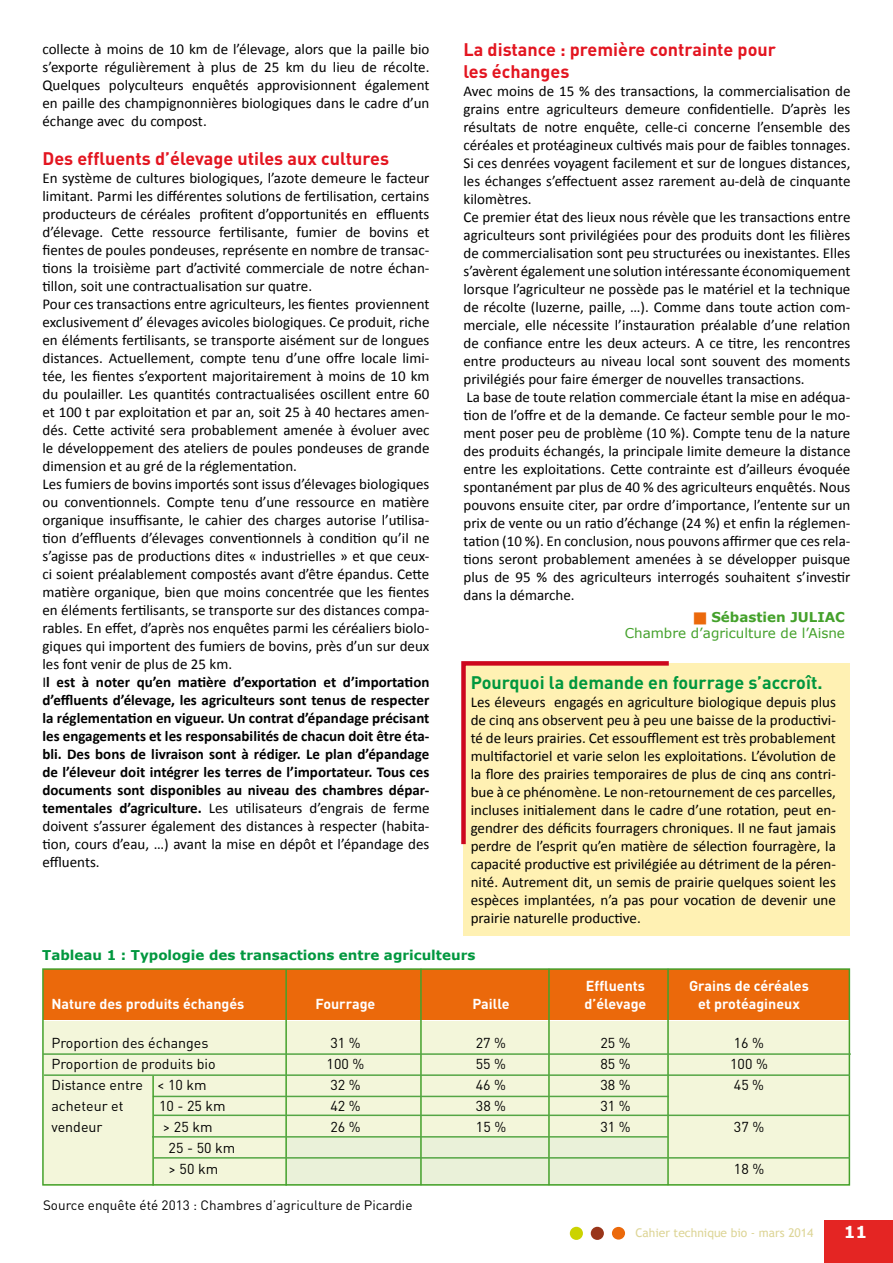
<style>
.page{position:relative;width:893px;height:1263px;background:#fff}
.page>*{position:absolute;margin:0;border:0;box-sizing:border-box;transform-origin:0 0}
.t1{font:700 18px/21.6px "DIN Pro";color:#e31520}
.t2{font:700 18px "DIN Pro";color:#00973e}
.t3{font:700 16.5px "Verdana";color:#fff}
.t4{font:15px/18px "Calibri";color:#000;text-align:justify}
.t5{font:14.25px/21px "DIN Pro";color:#000}
.t6{font:700 14.25px "DIN Pro";color:#fff}
.t7{font:13.5px "DIN Pro";color:#000}
.t8{font:700 13.5px "Verdana";color:#00973e}
.t9{font:13.5px "Verdana";color:#44a12b}
.t10{font:700 13.5px "Verdana";color:#44a12b}
.t11{font:12px "Trebuchet MS";color:#ddd597}
.s1{font-weight:700}
</style>
<div class="page">
<div style="left:824px;top:1220px;width:69px;height:43px;background:#e42523"></div>
<div style="left:591px;top:1227px;width:13px;height:13px;background:#99351a;border-radius:50%"></div>
<div style="left:612px;top:1227px;width:13px;height:12px;background:#eb690b;border-radius:50%"></div>
<div style="left:570px;top:1227px;width:13px;height:13px;background:#cbd300;border-radius:50%"></div>
<div style="left:43px;top:1021px;width:807px;height:164px;background:#f3f6da"></div>
<div style="left:463px;top:663px;width:387px;height:272px;background:#fff1b3"></div>
<div style="left:285px;top:1137px;width:382px;height:48px;background:#eaf1d9"></div>
<div style="left:43px;top:969px;width:807px;height:51px;background:#eb690b"></div>
<hr style="left:285px;top:969px;width:2px;height:216px;background:#44a12b">
<div style="left:42px;top:968px;width:808px;height:217px;border:2px solid #44a12b"></div>
<hr style="left:420px;top:969px;width:2px;height:216px;background:#44a12b">
<hr style="left:548px;top:969px;width:2px;height:216px;background:#44a12b">
<hr style="left:667px;top:969px;width:2px;height:216px;background:#44a12b">
<hr style="left:43px;top:1053px;width:808px;height:2px;background:#54a645">
<hr style="left:44px;top:1074px;width:806px;height:2px;background:#54a645">
<hr style="left:153px;top:1096px;width:516px;height:1px;background:#54a645">
<hr style="left:152px;top:1076px;width:2px;height:109px;background:#44a12b">
<hr style="left:154px;top:1114px;width:696px;height:2px;background:#54a645">
<hr style="left:152px;top:1136px;width:516px;height:1px;background:#54a645">
<hr style="left:154px;top:1157px;width:696px;height:1px;background:#54a645">
<svg style="left:461px;top:661px;width:208px;height:184px"></svg>
<p class="t4" style="left:43px;top:40px;width:388px">collecte à moins de 10 km de l’élevage, alors que la paille bio s’exporte régulièrement à plus de 25 km du lieu de récolte.<br>Quelques polyculteurs enquêtés approvisionnent également en paille des champignonnières biologiques dans le cadre d’un échange avec du compost.</p>
<p class="t1" style="left:43px;top:147px;width:348px">Des effluents d’élevage utiles aux cultures</p>
<p class="t4" style="left:43px;top:169px;width:388px;text-align:left">En système de cultures biologiques, l’azote demeure le facteur limitant. Parmi les différentes solutions de fertilisation, certains producteurs de céréales profitent d’opportunités en effluents d’élevage. Cette ressource fertilisante, fumier de bovins et fientes de poules pondeuses, représente en nombre de transac&shy;tions la troisième part d’activité commerciale de notre échan&shy;tillon, soit une contractualisation sur quatre.<br>Pour ces transactions entre agriculteurs, les fientes proviennent exclusivement d’ élevages avicoles biologiques. Ce produit, riche en éléments fertilisants, se transporte aisément sur de longues distances. Actuellement, compte tenu d’une offre locale limi&shy;tée, les fientes s’exportent majoritairement à moins de 10 km du poulailler. Les quantités contractualisées oscillent entre 60 et 100 t par exploitation et par an, soit 25 à 40 hectares amen&shy;dés. Cette activité sera probablement amenée à évoluer avec le développement des ateliers de poules pondeuses de grande dimension et au gré de la réglementation.<br>Les fumiers de bovins importés sont issus d’élevages biologiques ou conventionnels. Compte tenu d’une ressource en matière organique insuffisante, le cahier des charges autorise l’utilisa&shy;tion d’effluents d’élevages conventionnels à condition qu’il ne s’agisse pas de productions dites « industrielles » et que ceux&shy;ci soient préalablement compostés avant d’être épandus. Cette matière organique, bien que moins concentrée que les fientes en éléments fertilisants, se transporte sur des distances compa&shy;rables. En effet, d’après nos enquêtes parmi les céréaliers biolo&shy;giques qui importent des fumiers de bovins, près d’un sur deux les font venir de plus de 25 km.<br>I<span class="s1">l est à noter qu’en matière d’exportation et d’importation d’effluents d’élevage, les agriculteurs sont tenus de respecter la réglementation en vigueur. Un contrat d’épandage précisant les engagements et les responsabilités de chacun doit être éta&shy;bli. Des bons de livraison sont à rédiger. Le plan d’épandage de l’éleveur doit intégrer les terres de l’importateur. Tous ces documents sont disponibles au niveau des chambres dépar&shy;tementales d’agriculture.</span> Les utilisateurs d’engrais de ferme doivent s’assurer également des distances à respecter (habita&shy;tion, cours d’eau, …) avant la mise en dépôt et l’épandage des effluents.</p>
<p class="t1" style="left:463px;top:38px;width:314px">La distance : première contrainte pour les échanges</p>
<p class="t4" style="left:463px;top:82px;width:388px;text-align:left">Avec moins de 15 % des transactions, la commercialisation de grains entre agriculteurs demeure confidentielle. D’après les résultats de notre enquête, celle-ci concerne l’ensemble des céréales et protéagineux cultivés mais pour de faibles tonnages.<br>Si ces denrées voyagent facilement et sur de longues distances, les échanges s’effectuent assez rarement au-delà de cinquante kilomètres.<br>Ce premier état des lieux nous révèle que les transactions entre agriculteurs sont privilégiées pour des produits dont les filières de commercialisation sont peu structurées ou inexistantes. Elles s’avèrent également une solution intéressante économiquement lorsque l’agriculteur ne possède pas le matériel et la technique de récolte (luzerne, paille, …). Comme dans toute action com&shy;merciale, elle nécessite l’instauration préalable d’une relation de confiance entre les deux acteurs. A ce titre, les rencontres entre producteurs au niveau local sont souvent des moments privilégiés pour faire émerger de nouvelles transactions.<br>La base de toute relation commerciale étant la mise en adéqua&shy;tion de l’offre et de la demande. Ce facteur semble pour le mo&shy;ment poser peu de problème (10 %). Compte tenu de la nature des produits échangés, la principale limite demeure la distance entre les exploitations. Cette contrainte est d’ailleurs évoquée spontanément par plus de 40 % des agriculteurs enquêtés. Nous pouvons ensuite citer, par ordre d’importance, l’entente sur un prix de vente ou un ratio d’échange (24 %) et enfin la réglemen&shy;tation (10 %). En conclusion, nous pouvons affirmer que ces rela&shy;tions seront probablement amenées à se développer puisque plus de 95 % des agriculteurs interrogés souhaitent s’investir dans la démarche.</p>
<p class="t10" style="left:711px;top:607px;width:135px">Sébastien JULIAC</p>
<p class="t9" style="left:625px;top:624px;width:222px">Chambre d’agriculture de l’Aisne</p>
<p class="t2" style="left:471px;top:670px;width:353px">Pourquoi la demande en fourrage s’accroît.</p>
<p class="t4" style="left:471px;top:693px;width:367px">Les éleveurs engagés en agriculture biologique depuis plus de cinq ans observent peu à peu une baisse de la productivi&shy;té de leurs prairies. Cet essoufflement est très probablement multifactoriel et varie selon les exploitations. L’évolution de la flore des prairies temporaires de plus de cinq ans contri&shy;bue à ce phénomène. Le non-retournement de ces parcelles, incluses initialement dans le cadre d’une rotation, peut en&shy;gendrer des déficits fourragers chroniques. Il ne faut jamais perdre de l’esprit qu’en matière de sélection fourragère, la capacité productive est privilégiée au détriment de la péren&shy;nité. Autrement dit, un semis de prairie quelques soient les espèces implantées, n’a pas pour vocation de devenir une prairie naturelle productive.</p>
<p class="t8" style="left:42px;top:945px;width:435px">Tableau 1 : Typologie des transactions entre agriculteurs</p>
<p class="t6" style="left:586px;top:976px;width:61px">Effluents</p>
<p class="t6" style="left:689px;top:976px;width:121px">Grains de céréales</p>
<p class="t6" style="left:51px;top:994px;width:195px">Nature des produits échangés</p>
<p class="t6" style="left:315px;top:994px;width:61px">Fourrage</p>
<p class="t6" style="left:472px;top:994px;width:39px">Paille</p>
<p class="t6" style="left:585px;top:994px;width:63px">d’élevage</p>
<p class="t6" style="left:698px;top:994px;width:103px">et protéagineux</p>
<p class="t5" style="left:51px;top:1031px;width:159px">Proportion des échanges</p>
<p class="t5" style="left:330px;top:1031px;width:32px">31 %</p>
<p class="t5" style="left:476px;top:1031px;width:32px">27 %</p>
<p class="t5" style="left:600px;top:1031px;width:32px">25 %</p>
<p class="t5" style="left:734px;top:1031px;width:32px">16 %</p>
<p class="t5" style="left:51px;top:1052px;width:166px">Proportion de produits bio</p>
<p class="t5" style="left:327px;top:1052px;width:39px">100 %</p>
<p class="t5" style="left:476px;top:1052px;width:32px">55 %</p>
<p class="t5" style="left:600px;top:1052px;width:32px">85 %</p>
<p class="t5" style="left:730px;top:1052px;width:39px">100 %</p>
<p class="t5" style="left:51px;top:1073px;width:157px">Distance entre &lt; 10 km</p>
<p class="t5" style="left:330px;top:1073px;width:32px">32 %</p>
<p class="t5" style="left:476px;top:1073px;width:32px">46 %</p>
<p class="t5" style="left:600px;top:1073px;width:32px">38 %</p>
<p class="t5" style="left:734px;top:1073px;width:32px">45 %</p>
<p class="t5" style="left:51px;top:1094px;width:74px">acheteur et</p>
<p class="t5" style="left:159px;top:1094px;width:68px">10 - 25 km</p>
<p class="t5" style="left:330px;top:1094px;width:32px">42 %</p>
<p class="t5" style="left:476px;top:1094px;width:32px">38 %</p>
<p class="t5" style="left:600px;top:1094px;width:32px">31 %</p>
<p class="t5" style="left:52px;top:1115px;width:53px">vendeur</p>
<p class="t5" style="left:163px;top:1115px;width:51px">&gt; 25 km</p>
<p class="t5" style="left:330px;top:1115px;width:32px">26 %</p>
<p class="t5" style="left:476px;top:1115px;width:32px">15 %</p>
<p class="t5" style="left:600px;top:1115px;width:32px">31 %</p>
<p class="t5" style="left:734px;top:1115px;width:32px">37 %</p>
<p class="t5" style="left:169px;top:1136px;width:68px">25 - 50 km &gt; 50 km</p>
<p class="t5" style="left:734px;top:1157px;width:32px">18 %</p>
<p class="t7" style="left:43px;top:1196px;width:371px">Source enquête été 2013 : Chambres d’agriculture de Picardie</p>
<p class="t11" style="left:635px;top:1225px;width:180px">Cahier technique bio - mars 2014</p>
<p class="t3" style="left:844px;top:1220px;width:25px">11</p>
</div>
